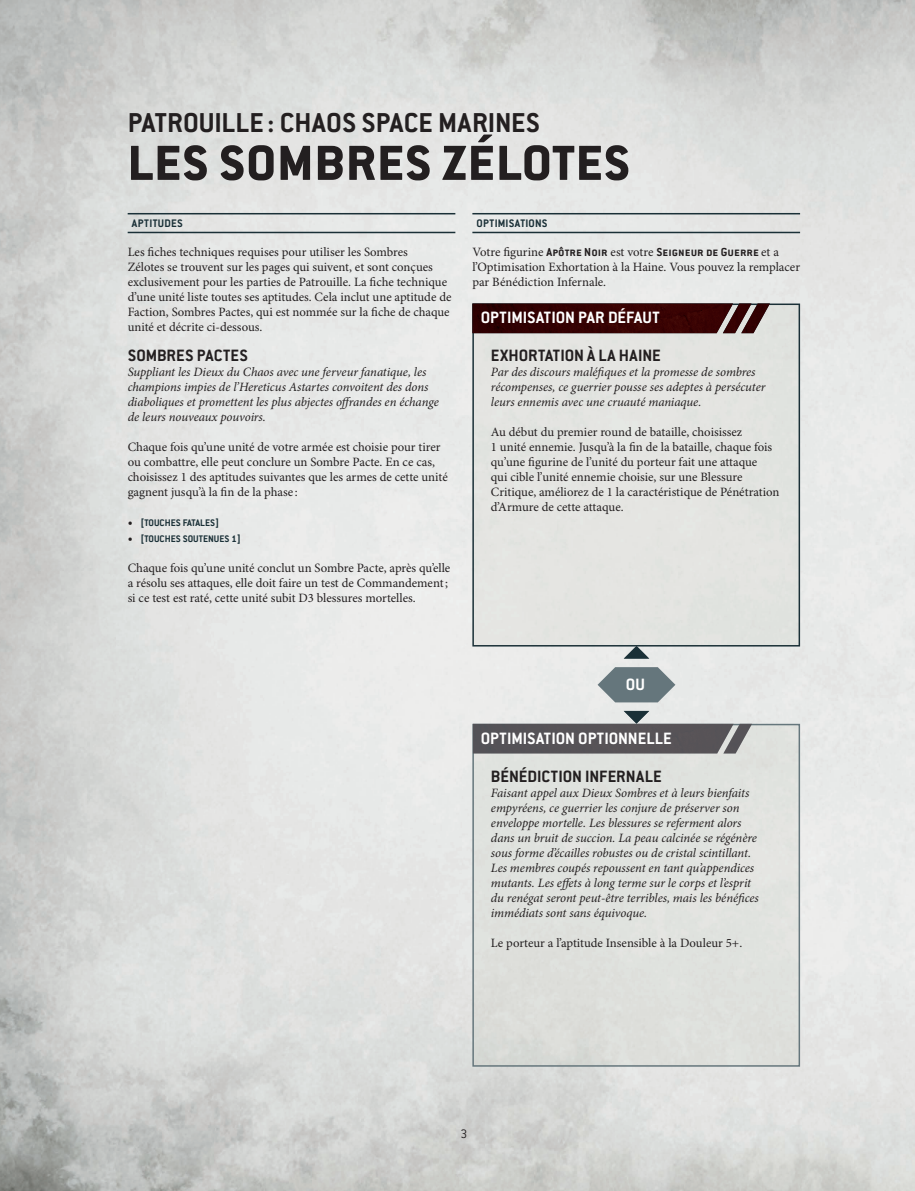
<style>
.page{position:relative;width:915px;height:1191px;background:#fff}
.page>*{position:absolute;margin:0;border:0;box-sizing:border-box;transform-origin:0 0}
.t1{font:800 54px "Conduit ITC Std";letter-spacing:.02em;color:#231f20}
.t2{font:700 30px "Conduit ITC Std";letter-spacing:.005em;color:#231f20}
.t3{font:700 18px "Conduit ITC Std";color:#231f20}
.t4{font:700 18px "Conduit ITC Std";color:#fff}
.t5{font:300 13.5px "Conduit ITC Std";color:#231f20}
.t6{font:12.75px/15px "Minion Pro";color:#231f20}
.t7{font:italic 12.75px/15px "Minion Pro";letter-spacing:-.005em;color:#231f20}
.t8{font:700 12.75px "Conduit ITC Std";color:#231f20}
.t9{font:700 12px "Conduit ITC Std";letter-spacing:.025em;color:#1a3037}
.t10{font:700 10.5px "Conduit ITC Std";color:#1a3037}
.s1{font-family:"Minion Pro";font-weight:400;font-size:12.75px;color:#231f20}
.s2{font-family:"Minion Pro";font-weight:400}
</style>
<div class="page">
<img style="left:0;top:0;width:914px;height:1191px">
<hr style="left:128px;top:232px;width:327px;height:1px;background:#1a3037">
<hr style="left:128px;top:213px;width:327px;height:1px;background:#1a3037">
<hr style="left:472px;top:232px;width:327px;height:1px;background:#1a3037">
<hr style="left:472px;top:213px;width:327px;height:1px;background:#1a3037">
<div style="left:473px;top:304px;width:326px;height:342px;background:#e4e4e1"></div>
<div style="left:472px;top:303px;width:327px;height:343px;border:2px solid #1a3037"></div>
<div style="left:473px;top:724px;width:326px;height:342px;background:#dfe2de"></div>
<div style="left:472px;top:724px;width:327px;height:342px;border:2px solid #65767c"></div>
<img style="left:472px;top:303px;width:297px;height:30px">
<svg style="left:472px;top:646px;width:279px;height:107px"></svg>
<h2 class="t2" style="left:128px;top:104px;width:414px">PATROUILLE : CHAOS SPACE MARINES</h2>
<h1 class="t1" style="left:128px;top:130px;width:503px">LES SOMBRES ZÉLOTES</h1>
<p class="t9" style="left:132px;top:216px;width:52px">APTITUDES</p>
<p class="t6" style="left:128px;top:245px;width:325px">Les fiches techniques requises pour utiliser les Sombres<br>Zélotes se trouvent sur les pages qui suivent, et sont conçues exclusivement pour les parties de Patrouille. La fiche technique d’une unité liste toutes ses aptitudes. Cela inclut une aptitude de Faction, Sombres Pactes, qui est nommée sur la fiche de chaque unité et décrite ci-dessous.</p>
<h3 class="t3" style="left:128px;top:345px;width:122px">SOMBRES PACTES</h3>
<p class="t7" style="left:128px;top:365px;width:312px">Suppliant les Dieux du Chaos avec une ferveur fanatique, les champions impies de l’Hereticus Astartes convoitent des dons diaboliques et promettent les plus abjectes offrandes en échange de leurs nouveaux pouvoirs.</p>
<p class="t6" style="left:128px;top:440px;width:321px">Chaque fois qu’une unité de votre armée est choisie pour tirer ou combattre, elle peut conclure un Sombre Pacte. En ce cas, choisissez 1 des aptitudes suivantes que les armes de cette unité gagnent jusqu’à la fin de la phase :</p>
<p class="t10" style="left:128px;top:517px;width:93px"><span class="s1">•</span> [TOUCHES FATALES]</p>
<p class="t10" style="left:128px;top:532px;width:115px"><span class="s1">•</span> [TOUCHES SOUTENUES 1]</p>
<p class="t6" style="left:128px;top:560px;width:324px">Chaque fois qu’une unité conclut un Sombre Pacte, après qu’elle a résolu ses attaques, elle doit faire un test de Commandement; si ce test est raté, cette unité subit D3 blessures mortelles.</p>
<p class="t9" style="left:476px;top:216px;width:72px">OPTIMISATIONS</p>
<p class="t8" style="left:472px;top:245px;width:308px"><span class="s2">Votre figurine</span> Apôtre Noir <span class="s2">est votre</span> Seigneur de Guerre <span class="s2">et a</span></p>
<p class="t6" style="left:472px;top:260px;width:329px">l’Optimisation Exhortation à la Haine. Vous pouvez la remplacer par Bénédiction Infernale.</p>
<h3 class="t4" style="left:480px;top:307px;width:180px">OPTIMISATION PAR DÉFAUT</h3>
<h3 class="t3" style="left:490px;top:345px;width:171px">EXHORTATION À LA HAINE</h3>
<p class="t7" style="left:490px;top:365px;width:276px">Par des discours maléfiques et la promesse de sombres récompenses, ce guerrier pousse ses adeptes à persécuter leurs ennemis avec une cruauté maniaque.</p>
<p class="t6" style="left:490px;top:425px;width:290px">Au début du premier round de bataille, choisissez<br>1 unité ennemie. Jusqu’à la fin de la bataille, chaque fois qu’une figurine de l’unité du porteur fait une attaque<br>qui cible l’unité ennemie choisie, sur une Blessure Critique, améliorez de 1 la caractéristique de Pénétration d’Armure de cette attaque.</p>
<h3 class="t4" style="left:625px;top:674px;width:20px">OU</h3>
<h3 class="t4" style="left:480px;top:727px;width:192px">OPTIMISATION OPTIONNELLE</h3>
<h3 class="t3" style="left:490px;top:765px;width:172px">BÉNÉDICTION INFERNALE</h3>
<p class="t7" style="left:490px;top:785px;width:269px">Faisant appel aux Dieux Sombres et à leurs bienfaits empyréens, ce guerrier les conjure de préserver son enveloppe mortelle. Les blessures se referment alors dans un bruit de succion. La peau calcinée se régénère sous forme d’écailles robustes ou de cristal scintillant.<br>Les membres coupés repoussent en tant qu’appendices mutants. Les effets à long terme sur le corps et l’esprit du renégat seront peut-être terribles, mais les bénéfices immédiats sont sans équivoque.</p>
<p class="t6" style="left:490px;top:935px;width:253px">Le porteur a l’aptitude Insensible à la Douleur 5+.</p>
<p class="t5" style="left:460px;top:1126px;width:8px">3</p>
</div>
